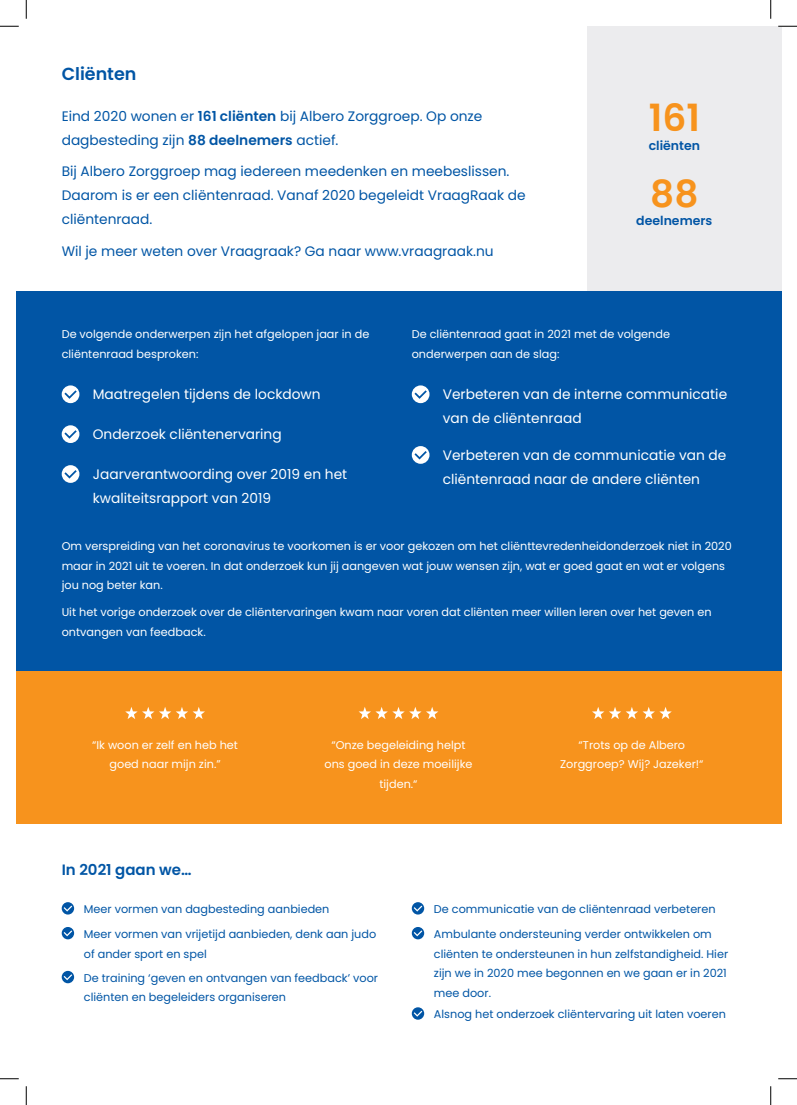
<style>
.page{position:relative;width:797px;height:1105px;background:#fff}
.page>*{position:absolute;margin:0;border:0;box-sizing:border-box;transform-origin:0 0}
.t1{font:600 37.5px "Poppins";color:#f7931d}
.t2{font:600 17.5px "Poppins";color:#0155a5}
.t3{font:600 15px "Poppins";color:#0155a5}
.t4{font:13.75px/24px "Poppins";color:#0155a5}
.t5{font:13.75px/24px "Poppins";color:#fff}
.t6{font:600 12.5px "Poppins";color:#0155a5}
.t7{font:11.25px/19.8px "Poppins";color:#fff}
.t8{font:11.25px/19.8px "Poppins";color:#0155a5}
.s1{font-weight:600}
</style>
<div class="page">
<div style="left:587px;top:26px;width:194px;height:265px;background:#ececee"></div>
<div style="left:16px;top:291px;width:765px;height:380px;background:#0155a5"></div>
<svg style="left:62px;top:385px;width:17px;height:18px"></svg>
<svg style="left:62px;top:425px;width:17px;height:18px"></svg>
<svg style="left:62px;top:465px;width:17px;height:18px"></svg>
<svg style="left:412px;top:385px;width:17px;height:18px"></svg>
<svg style="left:412px;top:446px;width:17px;height:18px"></svg>
<div style="left:16px;top:671px;width:765px;height:152px;background:#f7931d"></div>
<svg style="left:125px;top:707px;width:80px;height:12px"></svg>
<svg style="left:592px;top:707px;width:79px;height:12px"></svg>
<svg style="left:358px;top:707px;width:80px;height:12px"></svg>
<svg style="left:62px;top:902px;width:12px;height:12px"></svg>
<svg style="left:62px;top:927px;width:12px;height:12px"></svg>
<svg style="left:412px;top:902px;width:12px;height:12px"></svg>
<svg style="left:62px;top:971px;width:12px;height:12px"></svg>
<svg style="left:412px;top:927px;width:12px;height:12px"></svg>
<svg style="left:412px;top:1007px;width:12px;height:13px"></svg>
<svg style="left:0;top:25px;width:19px;height:2px"></svg>
<svg style="left:778px;top:25px;width:19px;height:2px"></svg>
<svg style="left:0;top:1078px;width:19px;height:1px"></svg>
<svg style="left:778px;top:1078px;width:19px;height:1px"></svg>
<svg style="left:25px;top:0;width:2px;height:19px"></svg>
<svg style="left:25px;top:1086px;width:2px;height:19px"></svg>
<svg style="left:770px;top:0;width:1px;height:19px"></svg>
<svg style="left:770px;top:1086px;width:1px;height:19px"></svg>
<h2 class="t2" style="left:62px;top:64px;width:76px">Cliënten</h2>
<p class="t4" style="left:62px;top:104px;width:422px">Eind 2020 wonen er <span class="s1">161 cliënten</span> bij Albero Zorggroep. Op onze dagbesteding zijn <span class="s1">88 deelnemers</span> actief.</p>
<p class="t4" style="left:62px;top:160px;width:465px">Bij Albero Zorggroep mag iedereen meedenken en meebeslissen.<br>Daarom is er een cliëntenraad. Vanaf 2020 begeleidt VraagRaak de cliëntenraad.</p>
<p class="t4" style="left:62px;top:239px;width:433px">Wil je meer weten over Vraagraak? Ga naar www.vraagraak.nu</p>
<h1 class="t1" style="left:648px;top:96px;width:53px">161</h1>
<p class="t6" style="left:648px;top:138px;width:53px">cliënten</p>
<h1 class="t1" style="left:650px;top:172px;width:50px">88</h1>
<p class="t6" style="left:636px;top:214px;width:78px">deelnemers</p>
<p class="t7" style="left:62px;top:324px;width:309px">De volgende onderwerpen zijn het afgelopen jaar in de cliëntenraad besproken:</p>
<p class="t5" style="left:93px;top:382px;width:229px">Maatregelen tijdens de lockdown</p>
<p class="t5" style="left:93px;top:422px;width:190px">Onderzoek cliëntenervaring</p>
<p class="t5" style="left:93px;top:462px;width:256px">Jaarverantwoording over 2019 en het kwaliteitsrapport van 2019</p>
<p class="t7" style="left:412px;top:324px;width:260px">De cliëntenraad gaat in 2021 met de volgende onderwerpen aan de slag:</p>
<p class="t5" style="left:443px;top:382px;width:286px">Verbeteren van de interne communicatie van de cliëntenraad</p>
<p class="t5" style="left:443px;top:443px;width:285px">Verbeteren van de communicatie van de cliëntenraad naar de andere cliënten</p>
<p class="t7" style="left:62px;top:536px;width:671px">Om verspreiding van het coronavirus te voorkomen is er voor gekozen om het cliënttevredenheidonderzoek niet in 2020 maar in 2021 uit te voeren. In dat onderzoek kun jij aangeven wat jouw wensen zijn, wat er goed gaat en wat er volgens jou nog beter kan.</p>
<p class="t7" style="left:62px;top:602px;width:651px">Uit het vorige onderzoek over de cliëntervaringen kwam naar voren dat cliënten meer willen leren over het geven en ontvangen van feedback.</p>
<p class="t7" style="left:92px;top:735px;width:147px;text-align:center">“Ik woon er zelf en heb het goed naar mijn zin.”</p>
<p class="t7" style="left:560px;top:735px;width:145px;text-align:center">“Trots op de Albero<br>Zorggroep? Wij? Jazeker!“</p>
<p class="t7" style="left:324px;top:735px;width:149px;text-align:center">“Onze begeleiding helpt ons goed in deze moeilijke tijden.“</p>
<h3 class="t3" style="left:62px;top:861px;width:131px">In 2021 gaan we…</h3>
<p class="t8" style="left:84px;top:899px;width:247px">Meer vormen van dagbesteding aanbieden</p>
<p class="t8" style="left:84px;top:924px;width:294px">Meer vormen van vrijetijd aanbieden, denk aan judo of ander sport en spel</p>
<p class="t8" style="left:84px;top:968px;width:296px">De training ‘geven en ontvangen van feedback’ voor cliënten en begeleiders organiseren</p>
<p class="t8" style="left:434px;top:899px;width:283px">De communicatie van de cliëntenraad verbeteren</p>
<p class="t8" style="left:434px;top:924px;width:296px">Ambulante ondersteuning verder ontwikkelen om cliënten te ondersteunen in hun zelfstandigheid. Hier zijn we in 2020 mee begonnen en we gaan er in 2021 mee door.</p>
<p class="t8" style="left:434px;top:1004px;width:293px">Alsnog het onderzoek cliëntervaring uit laten voeren</p>
</div>
